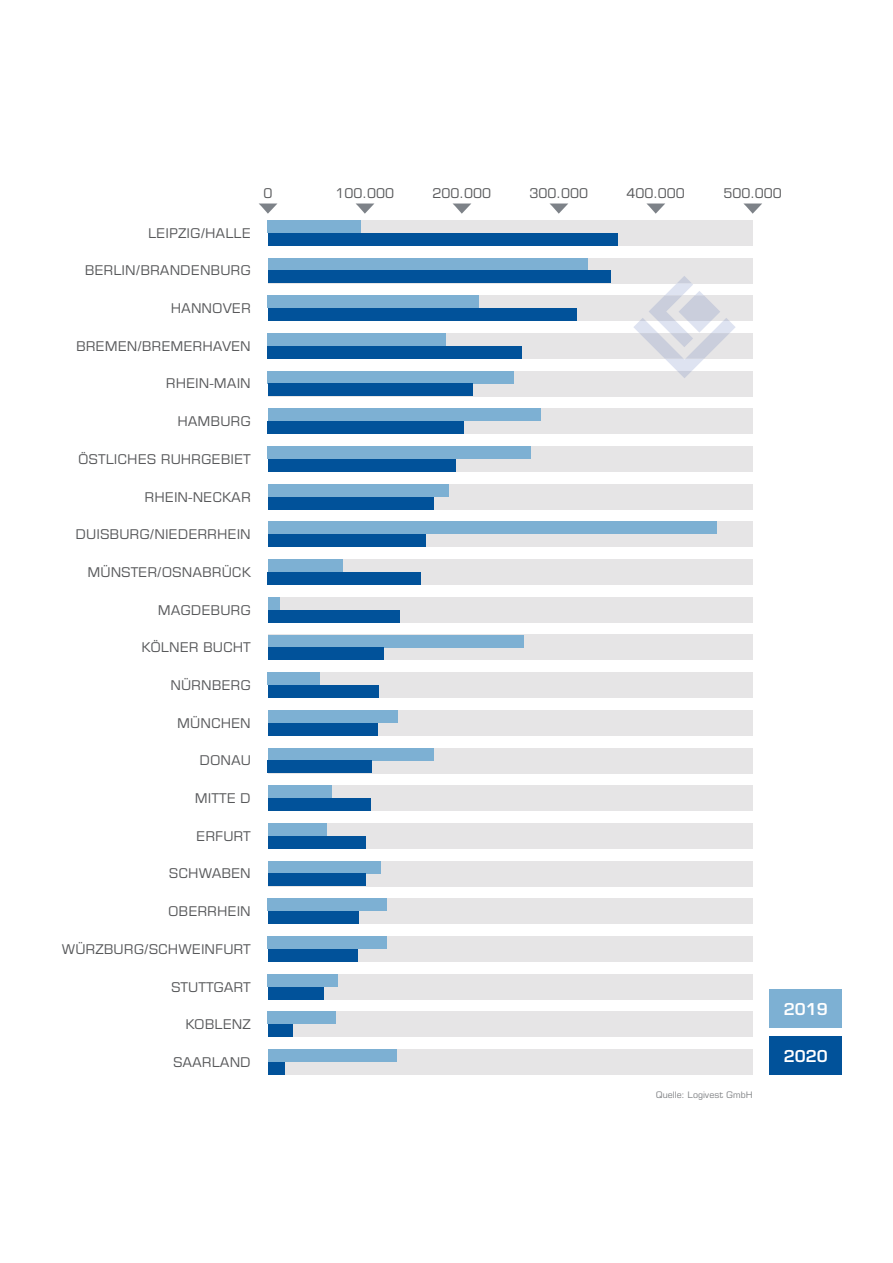
<style>
.page{position:relative;width:893px;height:1263px;background:#fff}
.page>*{position:absolute;margin:0;border:0;box-sizing:border-box;transform-origin:0 0}
.t1{font:600 16.5px "Eurostile LT Std";color:#fff}
.t2{font:13.5px "Eurostile LT Std";color:#57585a}
.t3{font:9px "Eurostile LT Std";color:#808285}
</style>
<div class="page">
<div style="left:268px;top:220px;width:485px;height:26px;background:#e6e5e6"></div>
<div style="left:268px;top:258px;width:485px;height:25px;background:#e6e5e6"></div>
<div style="left:268px;top:295px;width:485px;height:26px;background:#e6e5e6"></div>
<div style="left:268px;top:333px;width:485px;height:26px;background:#e6e5e6"></div>
<div style="left:268px;top:371px;width:485px;height:25px;background:#e6e5e6"></div>
<div style="left:268px;top:408px;width:485px;height:26px;background:#e6e5e6"></div>
<div style="left:268px;top:446px;width:485px;height:26px;background:#e6e5e6"></div>
<div style="left:268px;top:484px;width:485px;height:25px;background:#e6e5e6"></div>
<div style="left:268px;top:522px;width:485px;height:25px;background:#e6e5e6"></div>
<div style="left:268px;top:559px;width:485px;height:26px;background:#e6e5e6"></div>
<div style="left:268px;top:597px;width:485px;height:25px;background:#e6e5e6"></div>
<div style="left:268px;top:635px;width:485px;height:25px;background:#e6e5e6"></div>
<div style="left:268px;top:672px;width:485px;height:26px;background:#e6e5e6"></div>
<div style="left:268px;top:785px;width:485px;height:26px;background:#e6e5e6"></div>
<div style="left:268px;top:823px;width:485px;height:26px;background:#e6e5e6"></div>
<div style="left:268px;top:861px;width:485px;height:25px;background:#e6e5e6"></div>
<div style="left:268px;top:898px;width:485px;height:26px;background:#e6e5e6"></div>
<div style="left:268px;top:936px;width:485px;height:26px;background:#e6e5e6"></div>
<div style="left:268px;top:974px;width:485px;height:25px;background:#e6e5e6"></div>
<div style="left:268px;top:1011px;width:485px;height:26px;background:#e6e5e6"></div>
<div style="left:268px;top:1049px;width:485px;height:26px;background:#e6e5e6"></div>
<svg style="left:633px;top:276px;width:103px;height:102px"></svg>
<div style="left:268px;top:220px;width:93px;height:13px;background:#7db0d3"></div>
<div style="left:268px;top:233px;width:349px;height:13px;background:#01529a"></div>
<svg style="left:259px;top:203px;width:18px;height:11px"></svg>
<div style="left:268px;top:258px;width:319px;height:12px;background:#7db0d3"></div>
<div style="left:268px;top:270px;width:343px;height:13px;background:#01529a"></div>
<div style="left:268px;top:295px;width:211px;height:13px;background:#7db0d3"></div>
<div style="left:268px;top:308px;width:309px;height:13px;background:#01529a"></div>
<div style="left:268px;top:333px;width:178px;height:13px;background:#7db0d3"></div>
<div style="left:268px;top:346px;width:254px;height:13px;background:#01529a"></div>
<div style="left:268px;top:371px;width:246px;height:13px;background:#7db0d3"></div>
<div style="left:268px;top:384px;width:204px;height:12px;background:#01529a"></div>
<div style="left:268px;top:408px;width:273px;height:13px;background:#7db0d3"></div>
<div style="left:268px;top:421px;width:196px;height:13px;background:#01529a"></div>
<div style="left:268px;top:446px;width:263px;height:13px;background:#7db0d3"></div>
<div style="left:268px;top:459px;width:187px;height:13px;background:#01529a"></div>
<div style="left:268px;top:484px;width:181px;height:13px;background:#7db0d3"></div>
<div style="left:268px;top:497px;width:166px;height:12px;background:#01529a"></div>
<div style="left:268px;top:522px;width:448px;height:12px;background:#7db0d3"></div>
<div style="left:268px;top:534px;width:157px;height:13px;background:#01529a"></div>
<div style="left:268px;top:559px;width:74px;height:13px;background:#7db0d3"></div>
<div style="left:268px;top:572px;width:153px;height:13px;background:#01529a"></div>
<div style="left:268px;top:597px;width:12px;height:13px;background:#7db0d3"></div>
<div style="left:268px;top:610px;width:131px;height:12px;background:#01529a"></div>
<div style="left:268px;top:635px;width:256px;height:12px;background:#7db0d3"></div>
<div style="left:268px;top:672px;width:52px;height:13px;background:#7db0d3"></div>
<div style="left:268px;top:710px;width:485px;height:25px;background:#e6e5e6"></div>
<div style="left:268px;top:710px;width:130px;height:13px;background:#7db0d3"></div>
<div style="left:268px;top:723px;width:109px;height:12px;background:#01529a"></div>
<div style="left:268px;top:785px;width:63px;height:13px;background:#7db0d3"></div>
<div style="left:268px;top:798px;width:102px;height:13px;background:#01529a"></div>
<div style="left:268px;top:823px;width:58px;height:13px;background:#7db0d3"></div>
<div style="left:268px;top:861px;width:113px;height:12px;background:#7db0d3"></div>
<div style="left:268px;top:898px;width:119px;height:13px;background:#7db0d3"></div>
<div style="left:268px;top:911px;width:91px;height:13px;background:#01529a"></div>
<div style="left:268px;top:936px;width:119px;height:13px;background:#7db0d3"></div>
<div style="left:268px;top:974px;width:70px;height:13px;background:#7db0d3"></div>
<div style="left:268px;top:987px;width:55px;height:12px;background:#01529a"></div>
<div style="left:268px;top:1011px;width:68px;height:13px;background:#7db0d3"></div>
<div style="left:268px;top:1024px;width:25px;height:13px;background:#01529a"></div>
<svg style="left:355px;top:203px;width:19px;height:11px"></svg>
<svg style="left:452px;top:203px;width:19px;height:11px"></svg>
<svg style="left:549px;top:203px;width:19px;height:11px"></svg>
<svg style="left:743px;top:203px;width:19px;height:11px"></svg>
<div style="left:268px;top:1049px;width:128px;height:13px;background:#7db0d3"></div>
<div style="left:268px;top:647px;width:116px;height:13px;background:#01529a"></div>
<div style="left:268px;top:748px;width:485px;height:25px;background:#e6e5e6"></div>
<div style="left:268px;top:748px;width:166px;height:12px;background:#7db0d3"></div>
<div style="left:268px;top:760px;width:104px;height:13px;background:#01529a"></div>
<div style="left:268px;top:836px;width:98px;height:13px;background:#01529a"></div>
<div style="left:268px;top:873px;width:97px;height:13px;background:#01529a"></div>
<div style="left:268px;top:949px;width:89px;height:13px;background:#01529a"></div>
<div style="left:268px;top:1062px;width:16px;height:13px;background:#01529a"></div>
<div style="left:268px;top:685px;width:110px;height:13px;background:#01529a"></div>
<svg style="left:646px;top:203px;width:19px;height:11px"></svg>
<div style="left:770px;top:990px;width:72px;height:38px;background:#7db0d3"></div>
<div style="left:770px;top:1036px;width:72px;height:39px;background:#01529a"></div>
<p class="t2" style="left:148px;top:225px;width:104px">LEIPZIG/HALLE</p>
<p class="t2" style="left:85px;top:262px;width:168px">BERLIN/BRANDENBURG</p>
<p class="t2" style="left:171px;top:300px;width:81px">HANNOVER</p>
<p class="t2" style="left:76px;top:338px;width:176px">BREMEN/BREMERHAVEN</p>
<p class="t2" style="left:166px;top:375px;width:86px">RHEIN-MAIN</p>
<p class="t2" style="left:177px;top:413px;width:75px">HAMBURG</p>
<p class="t2" style="left:78px;top:451px;width:174px">ÖSTLICHES RUHRGEBIET</p>
<p class="t2" style="left:145px;top:489px;width:108px">RHEIN-NECKAR</p>
<p class="t2" style="left:76px;top:526px;width:177px">DUISBURG/NIEDERRHEIN</p>
<p class="t2" style="left:88px;top:564px;width:165px">MÜNSTER/OSNABRÜCK</p>
<p class="t2" style="left:158px;top:602px;width:95px">MAGDEBURG</p>
<p class="t2" style="left:142px;top:639px;width:111px">KÖLNER BUCHT</p>
<p class="t2" style="left:170px;top:677px;width:82px">NÜRNBERG</p>
<p class="t2" style="left:177px;top:715px;width:75px">MÜNCHEN</p>
<p class="t2" style="left:199px;top:752px;width:53px">DONAU</p>
<p class="t2" style="left:195px;top:790px;width:58px">MITTE D</p>
<p class="t2" style="left:196px;top:828px;width:56px">ERFURT</p>
<p class="t2" style="left:169px;top:865px;width:83px">SCHWABEN</p>
<p class="t2" style="left:168px;top:903px;width:84px">OBERRHEIN</p>
<p class="t2" style="left:62px;top:941px;width:190px">WÜRZBURG/SCHWEINFURT</p>
<p class="t2" style="left:171px;top:978px;width:81px">STUTTGART</p>
<p class="t2" style="left:185px;top:1016px;width:67px">KOBLENZ</p>
<p class="t2" style="left:173px;top:1054px;width:79px">SAARLAND</p>
<p class="t2" style="left:263px;top:185px;width:11px">0</p>
<p class="t2" style="left:336px;top:185px;width:60px">100.000</p>
<p class="t2" style="left:433px;top:185px;width:60px">200.000</p>
<p class="t2" style="left:529px;top:185px;width:60px">300.000</p>
<p class="t2" style="left:626px;top:185px;width:60px">400.000</p>
<p class="t2" style="left:723px;top:185px;width:60px">500.000</p>
<p class="t3" style="left:656px;top:1090px;width:98px">Quelle: Logivest GmbH</p>
<p class="t1" style="left:784px;top:999px;width:46px">2019</p>
<p class="t1" style="left:784px;top:1046px;width:46px">2020</p>
</div>
